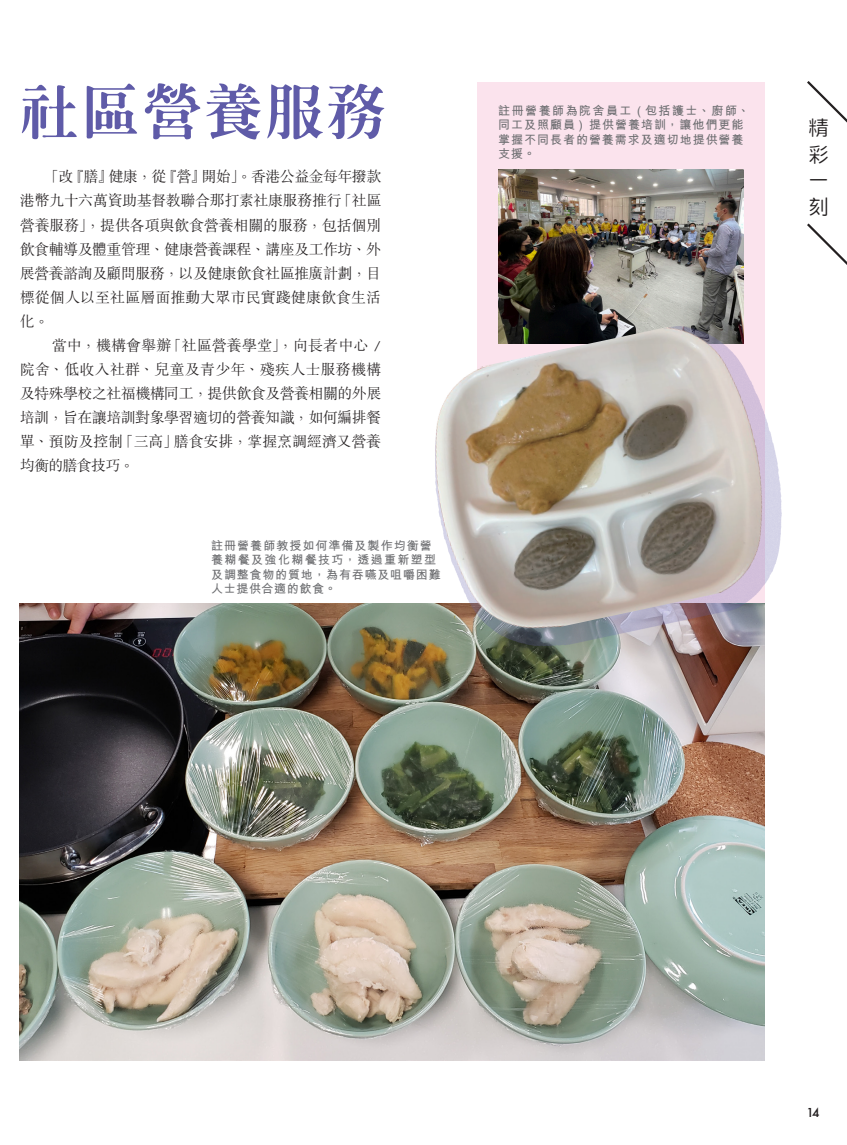
<style>
.page{position:relative;width:847px;height:1145px;background:#fff}
.page>*{position:absolute;margin:0;border:0;box-sizing:border-box;transform-origin:0 0}
.head50-有腳字{font:800 58.5px "Han Wang Ming";letter-spacing:.05em;color:#5f5ba8}
.head50-有腳字-2{font:300 21px/26.2px "Han Wang Hei";color:#231f20;text-align:justify}
.text{font:300 15px/24px "M Sung HK";letter-spacing:-.035em;color:#231f20;text-align:justify}
.t1{font:700 12px/14.4px "M Hei HK";letter-spacing:.085em;color:#6c6d70}
.head50-有腳字-3{font:500 12px "Futura";color:#231f20}
</style>
<div class="page">
<div style="left:477px;top:82px;width:287px;height:978px;background:#fbe3ed"></div>
<img style="left:20px;top:603px;width:744px;height:457px">
<img style="left:498px;top:169px;width:246px;height:140px">
<img style="left:397px;top:309px;width:385px;height:340px">
<svg style="left:807px;top:81px;width:40px;height:42px"></svg>
<svg style="left:807px;top:223px;width:40px;height:42px"></svg>
<p class="head50-有腳字" style="left:20px;top:81px;width:367px">社區營養服務</p>
<p class="text" style="left:20px;top:164px;width:363px;text-indent:24px">「改『膳』健康，從『營』開始」。香港公益金每年撥款港幣九十六萬資助基督教聯合那打素社康服務推行「社區營養服務」，提供各項與飲食營養相關的服務，包括個別飲食輔導及體重管理、健康營養課程、講座及工作坊、外展營養諮詢及顧問服務，以及健康飲食社區推廣計劃，目標從個人以至社區層面推動大眾市民實踐健康飲食生活化。</p>
<p class="text" style="left:20px;top:332px;width:363px;text-indent:32px">當中，機構會舉辦「社區營養學堂」，向長者中心 /院舍、低收入社群、兒童及青少年、殘疾人士服務機構及特殊學校之社福機構同工，提供飲食及營養相關的外展培訓，旨在讓培訓對象學習適切的營養知識，如何編排餐單、預防及控制「三高」膳食安排，掌握烹調經濟又營養均衡的膳食技巧。</p>
<p class="t1" style="left:211px;top:537px;width:231px">註冊營養師教授如何準備及製作均衡營養糊餐及強化糊餐技巧，透過重新塑型及調整食物的質地，為有吞嚥及咀嚼困難人士提供合適的飲食。</p>
<p class="t1" style="left:498px;top:102px;width:253px">註冊營養師為院舍員工 ( 包括護士、廚師、同工及照顧員 ) 提供營養培訓，讓他們更能掌握不同長者的營養需求及適切地提供營養支援。</p>
<p class="head50-有腳字-2" style="left:808px;top:115px;width:21px">精彩一刻</p>
<p class="head50-有腳字-3" style="left:806px;top:1103px;width:14px">14</p>
</div>
